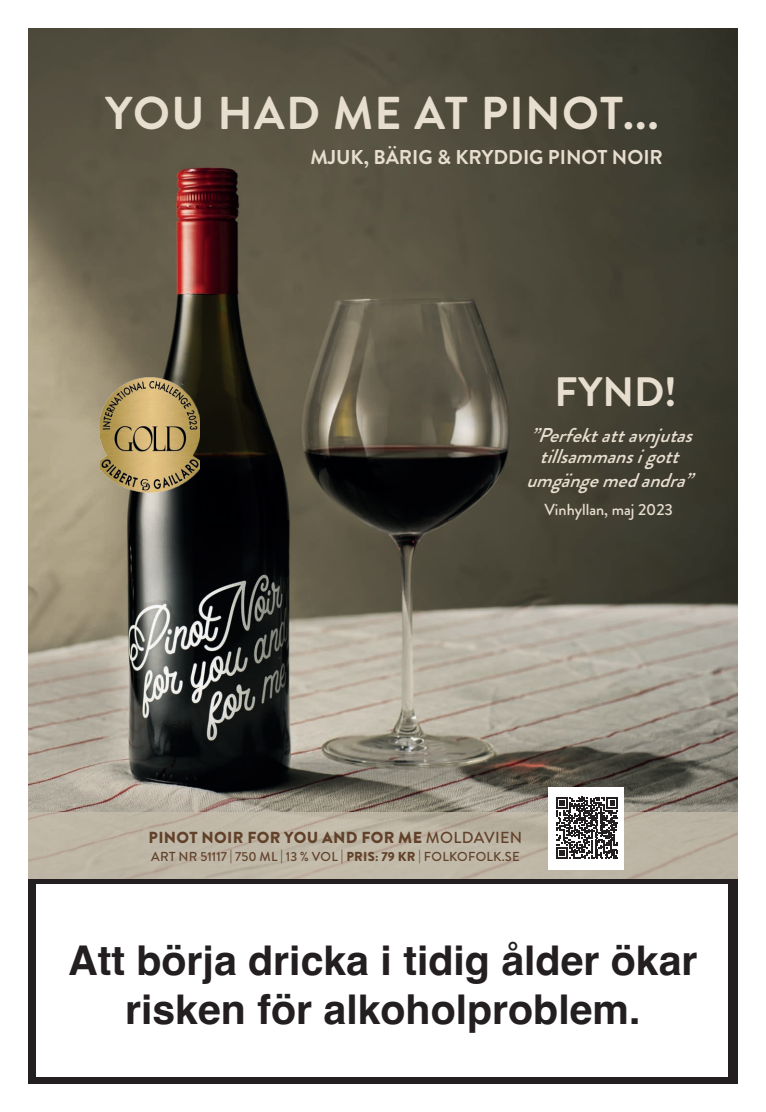
<style>
.page{position:relative;width:766px;height:1112px;background:#fff}
.page>*{position:absolute;margin:0;border:0;box-sizing:border-box;transform-origin:0 0}
.t1{font:700 46px "Brandon Grotesque";letter-spacing:.03em;color:#e7decf}
.t2{font:700 41px/49.2px "Helvetica";color:#231f20;text-align:center}
.t3{font:700 41px "Brandon Grotesque";color:#e7decf}
.t4{font:italic 500 20px/20.4px "Brandon Grotesque";color:#e7decf;text-align:center}
.t5{font:700 20px "Brandon Grotesque";color:#e7decf}
.t6{font:900 16px "Brandon Grotesque";letter-spacing:.02em;color:#61412a}
.t7{font:500 16px "Brandon Grotesque";color:#e7decf}
.t8{font:500 13px "Brandon Grotesque";letter-spacing:.02em;color:#61412a}
.s1{font-weight:500}
.s2{font-weight:900}
</style>
<div class="page">
<img style="left:28px;top:28px;width:709px;height:784px">
<svg style="left:28px;top:812px;width:709px;height:66px;background:#bdb5a4"></svg>
<div style="left:28px;top:878px;width:709px;height:205px;background:#231f20"></div>
<div style="left:37px;top:884px;width:691px;height:192px;background:#fff"></div>
<img style="left:100px;top:377px;width:99px;height:115px">
<div style="left:548px;top:786px;width:76px;height:83px;background:#fff"></div>
<svg style="left:556px;top:796px;width:62px;height:63px"></svg>
<p class="t1" style="left:105px;top:81px;width:554px">YOU HAD ME AT PINOT...</p>
<p class="t5" style="left:310px;top:143px;width:354px">MJUK, BÄRIG &amp; KRYDDIG PINOT NOIR</p>
<p class="t3" style="left:554px;top:363px;width:124px">FYND!</p>
<p class="t4" style="left:530px;top:425px;width:173px">”Perfektattavnjutas tillsammansigott</p>
<p class="t4" style="left:526px;top:470px;width:177px">umgängemedandra”</p>
<p class="t7" style="left:544px;top:498px;width:130px">Vinhyllan, maj 2023</p>
<p class="t6" style="left:149px;top:825px;width:375px">PINOT NOIR FOR YOU AND FOR ME <span class="s1">MOLDAVIEN</span></p>
<p class="t8" style="left:151px;top:847px;width:370px">ART NR 51117 | 750 ML | 13 % VOL | <span class="s2">PRIS: 79 KR</span> | FOLKOFOLK.SE</p>
<p class="t2" style="left:68px;top:936px;width:630px">Att börja dricka i tidig ålder ökar risken för alkoholproblem.</p>
</div>
